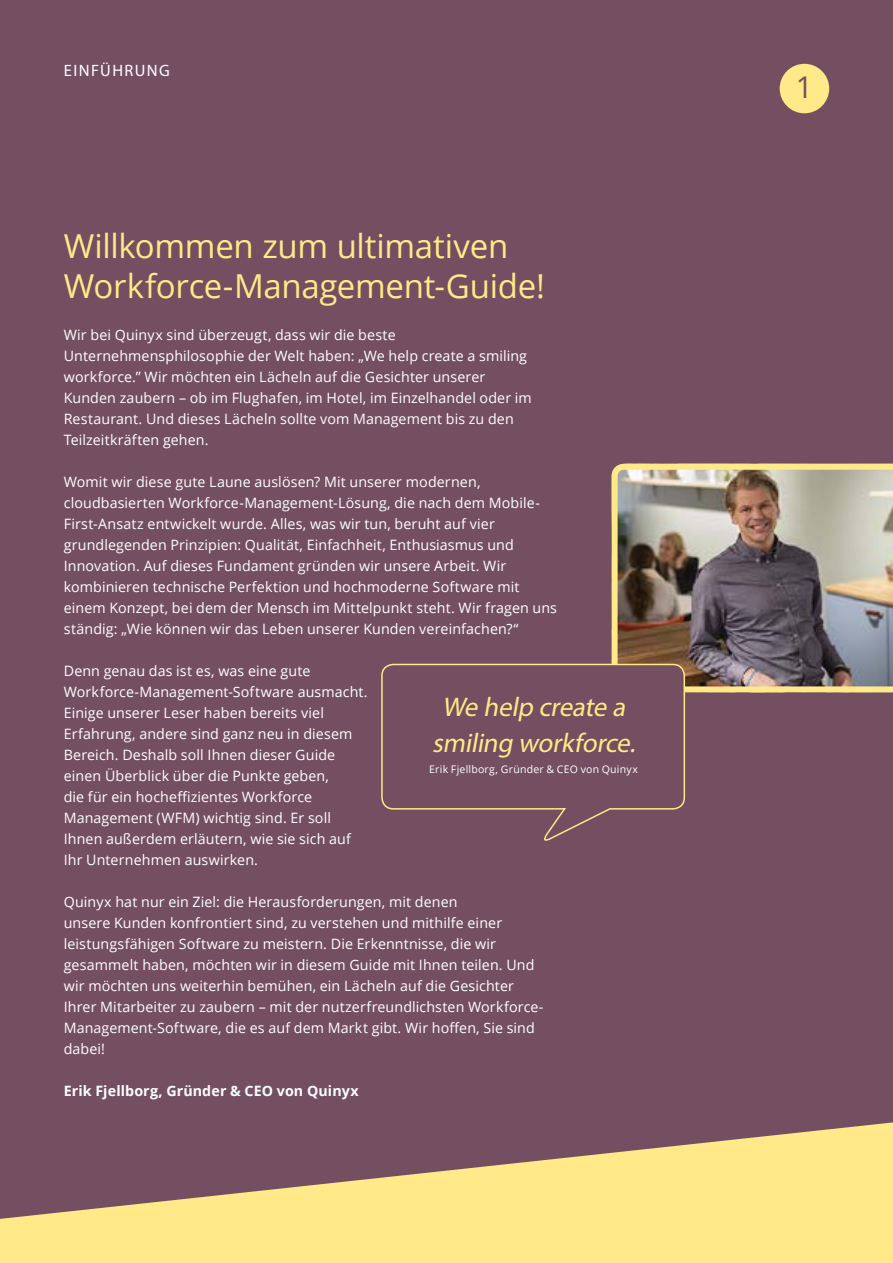
<style>
.page{position:relative;width:893px;height:1263px;background:#744f61}
.page>*{position:absolute;margin:0;border:0;box-sizing:border-box;transform-origin:0 0}
.t1{font:33px/39.6px "Open Sans";letter-spacing:-.01em;color:#ffe988}
.t2{font:30px "Open Sans";color:#744f61}
.t3{font:italic 27px/36px "Myriad Pro";color:#ffe988;text-align:center}
.t4{font:16.5px "Myriad Pro";letter-spacing:.085em;color:#fff}
.t5{font:14.25px/21px "Open Sans";letter-spacing:.01em;color:#fff}
.t6{font:700 14.25px "Open Sans";letter-spacing:.01em;color:#fff}
.t7{font:10.5px "Open Sans";letter-spacing:.02em;color:#fff}
</style>
<div class="page">
<div style="left:780px;top:64px;width:49px;height:49px;background:#ffe988;border-radius:50%"></div>
<img style="left:612px;top:464px;width:281px;height:228px">
<svg style="left:381px;top:663px;width:305px;height:178px"></svg>
<svg style="left:0;top:1122px;width:893px;height:141px;fill:#ffe988"></svg>
<p class="t4" style="left:64px;top:60px;width:108px">EINFÜHRUNG</p>
<h1 class="t1" style="left:64px;top:225px;width:483px">Willkommen zum ultimativen<br>Workforce-Management-Guide!</h1>
<p class="t5" style="left:64px;top:324px;width:470px">Wir bei Quinyx sind überzeugt, dass wir die beste Unternehmensphilosophie der Welt haben: „We help create a smiling workforce.” Wir möchten ein Lächeln auf die Gesichter unserer Kunden zaubern – ob im Flughafen, im Hotel, im Einzelhandel oder im Restaurant. Und dieses Lächeln sollte vom Management bis zu den Teilzeitkräften gehen.</p>
<p class="t5" style="left:64px;top:471px;width:495px">Womit wir diese gute Laune auslösen? Mit unserer modernen, cloudbasierten Workforce-Management-Lösung, die nach dem Mobile-First-Ansatz entwickelt wurde. Alles, was wir tun, beruht auf vier grundlegenden Prinzipien: Qualität, Einfachheit, Enthusiasmus und Innovation. Auf dieses Fundament gründen wir unsere Arbeit. Wir kombinieren technische Perfektion und hochmoderne Software mit einem Konzept, bei dem der Mensch im Mittelpunkt steht. Wir fragen uns ständig: „Wie können wir das Leben unserer Kunden vereinfachen?“</p>
<p class="t5" style="left:64px;top:660px;width:305px">Denn genau das ist es, was eine gute Workforce-Management-Software ausmacht.<br>Einige unserer Leser haben bereits viel Erfahrung, andere sind ganz neu in diesem Bereich. Deshalb soll Ihnen dieser Guide einen Überblick über die Punkte geben,<br>die für ein hocheffizientes Workforce Management (WFM) wichtig sind. Er soll Ihnen außerdem erläutern, wie sie sich auf Ihr Unternehmen auswirken.</p>
<p class="t5" style="left:64px;top:891px;width:481px">Quinyx hat nur ein Ziel: die Herausforderungen, mit denen<br>unsere Kunden konfrontiert sind, zu verstehen und mithilfe einer leistungsfähigen Software zu meistern. Die Erkenntnisse, die wir gesammelt haben, möchten wir in diesem Guide mit Ihnen teilen. Und wir möchten uns weiterhin bemühen, ein Lächeln auf die Gesichter Ihrer Mitarbeiter zu zaubern – mit der nutzerfreundlichsten Workforce-Management-Software, die es auf dem Markt gibt. Wir hoffen, Sie sind dabei!</p>
<p class="t6" style="left:64px;top:1081px;width:296px">Erik Fjellborg, Gründer &amp; CEO von Quinyx</p>
<h3 class="t3" style="left:432px;top:688px;width:210px">We help create a smiling workforce.</h3>
<p class="t7" style="left:429px;top:762px;width:210px">Erik Fjellborg, Gründer &amp; CEO von Quinyx</p>
<h2 class="t2" style="left:796px;top:67px;width:19px">1</h2>
</div>
